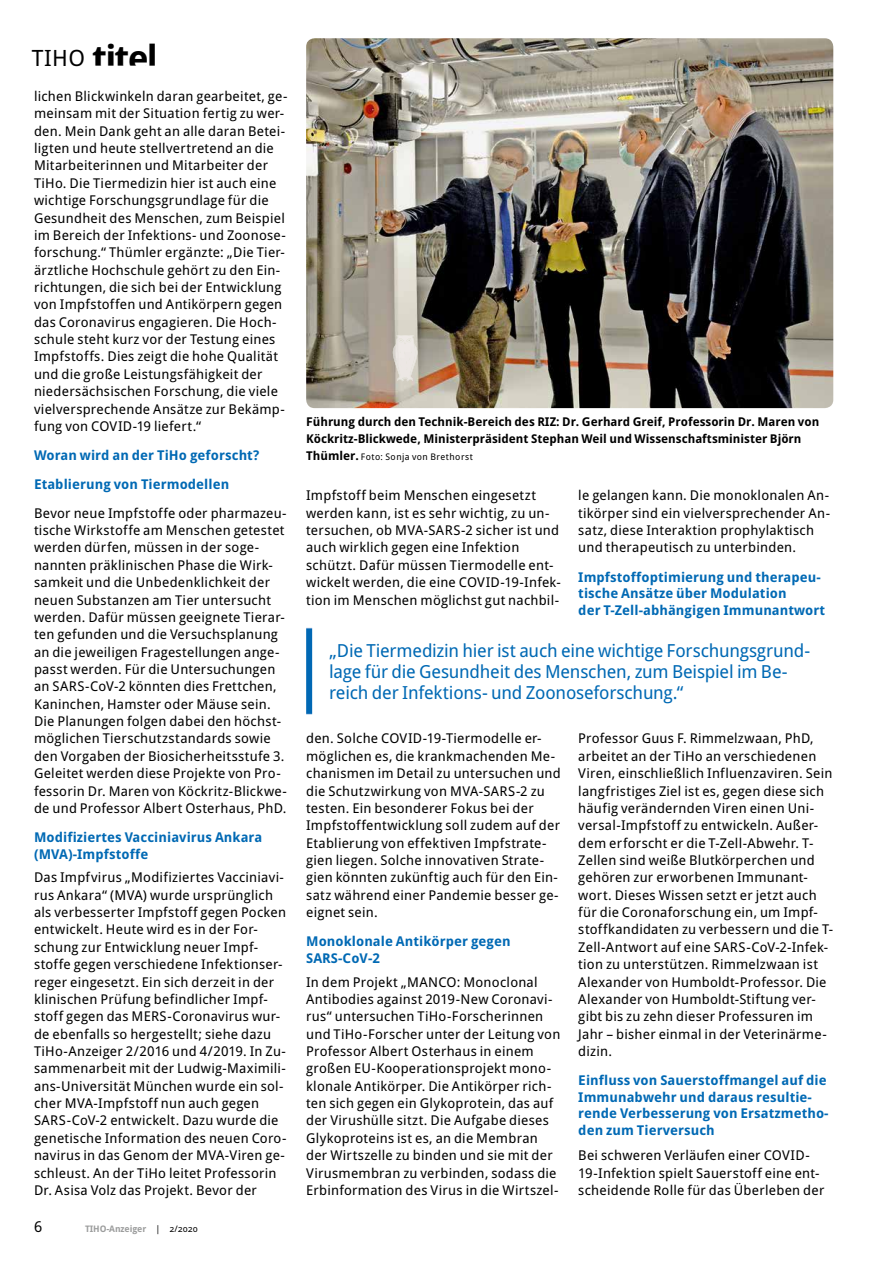
<style>
.page{position:relative;width:893px;height:1263px;background:#fff}
.page>*{position:absolute;margin:0;border:0;box-sizing:border-box;transform-origin:0 0}
.t1{font:700 36px "Droid Sans Pro";letter-spacing:-.05em;color:#000}
.t2{font:18px/21px "Droid Sans Pro";letter-spacing:-.01em;color:#0069b4}
.t3{font:15px "Droid Sans Pro";color:#000}
.t4{font:13.5px/17.4px "Droid Sans Pro";letter-spacing:.015em;color:#000}
.t5{font:700 13.5px/16.5px "Droid Sans Pro";letter-spacing:.005em;color:#0069b4}
.t6{font:700 12.15px/16.6px "Droid Sans Pro";color:#000}
.t7{font:9.15px "Droid Sans Pro";letter-spacing:.05em;color:#000}
.t8{font:700 9px "Droid Sans Pro";letter-spacing:-.01em;color:#9c9d9d}
.s1{font-weight:400;font-size:22.5px}
.s2{font-weight:400;color:#000}
.s3{font-weight:700;font-size:12.15px}
</style>
<div class="page">
<img style="left:306px;top:38px;width:527px;height:370px">
<img style="left:306px;top:627px;width:7px;height:88px">
<img style="left:393px;top:335px;width:24px;height:46px">
<img style="left:395px;top:344px;width:20px;height:33px">
<img style="left:400px;top:350px;width:12px;height:20px">
<svg style="left:399px;top:338px;width:13px;height:6px"></svg>
<h1 class="t1" style="left:32px;top:32px;width:127px"><span class="s1">TIHO</span> titel</h1>
<p class="t4" style="left:34px;top:87px;width:255px">lichen Blickwinkeln daran gearbeitet, ge&shy;meinsam mit der Situation fertig zu wer&shy;den. Mein Dank geht an alle daran Betei&shy;ligten und heute stellvertretend an die Mitarbeiterinnen und Mitarbeiter der TiHo. Die Tiermedizin hier ist auch eine wichtige Forschungsgrundlage für die Gesundheit des Menschen, zum Beispiel im Bereich der Infektions- und Zoonose&shy;forschung.“ Thümler ergänzte: „Die Tier&shy;ärztliche Hochschule gehört zu den Ein&shy;richtungen, die sich bei der Entwicklung von Impfstoffen und Antikörpern gegen das Coronavirus engagieren. Die Hoch&shy;schule steht kurz vor der Testung eines Impfstoffs. Dies zeigt die hohe Qualität und die große Leistungsfähigkeit der niedersächsischen Forschung, die viele vielversprechende Ansätze zur Bekämp&shy;fung von COVID-19 liefert.“</p>
<p class="t5" style="left:34px;top:440px;width:227px;line-height:29.2px">Woran wird an der TiHo geforscht?<br>Etablierung von Tiermodellen</p>
<p class="t4" style="left:34px;top:504px;width:254px">Bevor neue Impfstoffe oder pharmazeu&shy;tische Wirkstoffe am Menschen getestet werden dürfen, müssen in der soge&shy;nannten präklinischen Phase die Wirk&shy;samkeit und die Unbedenklichkeit der neuen Substanzen am Tier untersucht werden. Dafür müssen geeignete Tierar&shy;ten gefunden und die Versuchsplanung an die jeweiligen Fragestellungen ange&shy;passt werden. Für die Untersuchungen an SARS-CoV-2 könnten dies Frettchen, Kaninchen, Hamster oder Mäuse sein.<br>Die Planungen folgen dabei den höchst&shy;möglichen Tierschutzstandards sowie den Vorgaben der Biosicherheitsstufe 3.<br>Geleitet werden diese Projekte von Pro&shy;fessorin Dr. Maren von Köckritz-Blickwe&shy;de und Professor Albert Osterhaus, PhD.</p>
<p class="t5" style="left:34px;top:829px;width:230px">Modifiziertes Vacciniavirus Ankara (MVA)-Impfstoffe</p>
<p class="t4" style="left:34px;top:868px;width:254px">Das Impfvirus „Modifiziertes Vacciniavi&shy;rus Ankara“ (MVA) wurde ursprünglich als verbesserter Impfstoff gegen Pocken entwickelt. Heute wird es in der For&shy;schung zur Entwicklung neuer Impf&shy;stoffe gegen verschiedene Infektionser&shy;reger eingesetzt. Ein sich derzeit in der klinischen Prüfung befindlicher Impf&shy;stoff gegen das MERS-Coronavirus wur&shy;de ebenfalls so hergestellt; siehe dazu TiHo-Anzeiger 2/2016 und 4/2019. In Zu&shy;sammenarbeit mit der Ludwig-Maximili&shy;ans-Universität München wurde ein sol&shy;cher MVA-Impfstoff nun auch gegen SARS-CoV-2 entwickelt. Dazu wurde die genetische Information des neuen Coro&shy;navirus in das Genom der MVA-Viren ge&shy;schleust. An der TiHo leitet Professorin Dr. Asisa Volz das Projekt. Bevor der</p>
<p class="t3" style="left:34px;top:1216px;width:10px">6</p>
<p class="t8" style="left:85px;top:1222px;width:114px">TIHO-Anzeiger <span class="s2">| 2/2020</span></p>
<p class="t6" style="left:306px;top:413px;width:515px">Führung durch den Technik-Bereich des RIZ: Dr. Gerhard Greif, Professorin Dr. Maren von<br>Köckritz-Blickwede, Ministerpräsident Stephan Weil und Wissenschaftsminister Björn</p>
<p class="t7" style="left:306px;top:450px;width:168px"><span class="s3">Thümler.</span> Foto: Sonja von Brethorst</p>
<p class="t4" style="left:306px;top:486px;width:256px">Impfstoff beim Menschen eingesetzt werden kann, ist es sehr wichtig, zu un&shy;tersuchen, ob MVA-SARS-2 sicher ist und auch wirklich gegen eine Infektion schützt. Dafür müssen Tiermodelle ent&shy;wickelt werden, die eine COVID-19-Infek&shy;tion im Menschen möglichst gut nachbil-</p>
<p class="t4" style="left:578px;top:486px;width:253px">le gelangen kann. Die monoklonalen An&shy;tikörper sind ein vielversprechender An&shy;satz, diese Interaktion prophylaktisch und therapeutisch zu unterbinden.</p>
<p class="t5" style="left:578px;top:568px;width:248px">Impfstoffoptimierung und therapeu&shy;tische Ansätze über Modulation<br>der T-Zell-abhängigen Immunantwort</p>
<h2 class="t2" style="left:329px;top:639px;width:483px">„Die Tiermedizin hier ist auch eine wichtige Forschungsgrund&shy;lage für die Gesundheit des Menschen, zum Beispiel im Be&shy;reich der Infektions- und Zoonoseforschung.“</h2>
<p class="t4" style="left:306px;top:729px;width:256px">den. Solche COVID-19-Tiermodelle er&shy;möglichen es, die krankmachenden Me&shy;chanismen im Detail zu untersuchen und die Schutzwirkung von MVA-SARS-2 zu testen. Ein besonderer Fokus bei der Impfstoffentwicklung soll zudem auf der Etablierung von effektiven Impfstrate&shy;gien liegen. Solche innovativen Strate&shy;gien könnten zukünftig auch für den Ein&shy;satz während einer Pandemie besser ge&shy;eignet sein.</p>
<p class="t5" style="left:306px;top:933px;width:206px">Monoklonale Antikörper gegen<br>SARS-CoV-2</p>
<p class="t4" style="left:306px;top:972px;width:256px">In dem Projekt „MANCO: Monoclonal Antibodies against 2019-New Coronavi&shy;rus“ untersuchen TiHo-Forscherinnen und TiHo-Forscher unter der Leitung von Professor Albert Osterhaus in einem großen EU-Kooperationsprojekt mono&shy;klonale Antikörper. Die Antikörper rich&shy;ten sich gegen ein Glykoprotein, das auf der Virushülle sitzt. Die Aufgabe dieses Glykoproteins ist es, an die Membran der Wirtszelle zu binden und sie mit der Virusmembran zu verbinden, sodass die Erbinformation des Virus in die Wirtszel-</p>
<p class="t4" style="left:578px;top:729px;width:256px">Professor Guus F. Rimmelzwaan, PhD, arbeitet an der TiHo an verschiedenen Viren, einschließlich Influenzaviren. Sein langfristiges Ziel ist es, gegen diese sich häufig verändernden Viren einen Uni&shy;versal-Impfstoff zu entwickeln. Außer&shy;dem erforscht er die T-Zell-Abwehr. T-Zellen sind weiße Blutkörperchen und gehören zur erworbenen Immunant&shy;wort. Dieses Wissen setzt er jetzt auch für die Coronaforschung ein, um Impf&shy;stoffkandidaten zu verbessern und die T-Zell-Antwort auf eine SARS-CoV-2-Infek&shy;tion zu unterstützen. Rimmelzwaan ist Alexander von Humboldt-Professor. Die Alexander von Humboldt-Stiftung ver&shy;gibt bis zu zehn dieser Professuren im Jahr – bisher einmal in der Veterinärme&shy;dizin.</p>
<p class="t5" style="left:578px;top:1072px;width:252px">Einfluss von Sauerstoffmangel auf die<br>Immunabwehr und daraus resultie&shy;rende Verbesserung von Ersatzmetho&shy;den zum Tierversuch</p>
<p class="t4" style="left:578px;top:1146px;width:248px">Bei schweren Verläufen einer COVID-<br>19-Infektion spielt Sauerstoff eine ent&shy;scheidende Rolle für das Überleben der</p>
</div>
